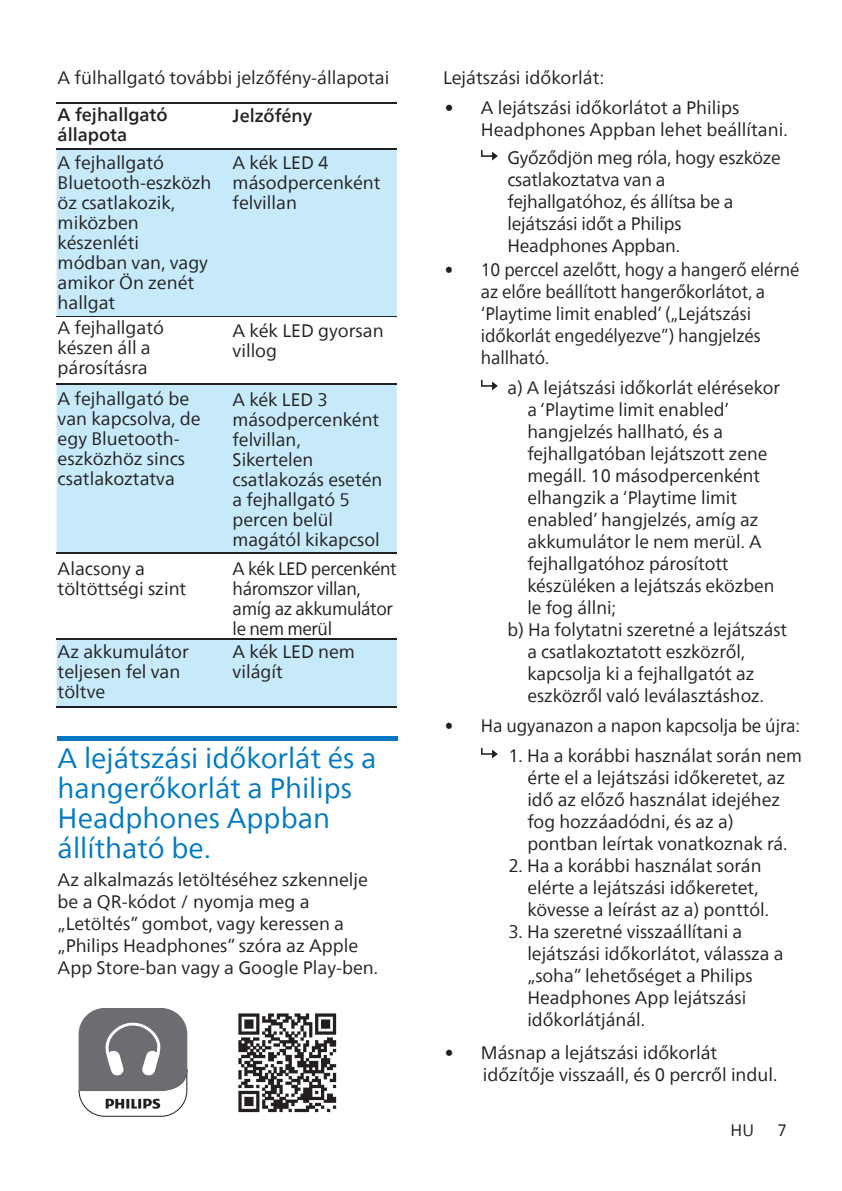
<style>
.page{position:relative;width:842px;height:1191px;background:#fff}
.page>*{position:absolute;margin:0;border:0;box-sizing:border-box;transform-origin:0 0}
.t1{font:28px/30px "Neue Frutiger World";color:#0079c2}
.t2{font:18px/20px "Neue Frutiger World";color:#231f20}
.t3{font:18px/22px "Neue Frutiger World";color:#231f20;scale:.95 1}
.t4{font:18px/20px "Neue Frutiger World";letter-spacing:-.02em;color:#231f20;scale:.96 1}
.t5{font:18px "Neue Frutiger World";color:#231f20;scale:.96 1}
.t6{font:500 18px/20px "Neue Frutiger World";color:#231f20}
.t7{font:16.6px "Neue Frutiger World";color:#231f20}
</style>
<div class="page">
<svg style="left:57px;top:149px;width:340px;height:403px;fill:#c6eafa"></svg>
<hr style="left:57px;top:103px;width:164px;height:1px;background:#231f20">
<hr style="left:221px;top:103px;width:176px;height:1px;background:#231f20">
<hr style="left:57px;top:148px;width:164px;height:1px;background:#231f20">
<hr style="left:221px;top:148px;width:176px;height:1px;background:#231f20">
<hr style="left:57px;top:315px;width:164px;height:1px;background:#231f20">
<hr style="left:221px;top:315px;width:176px;height:1px;background:#231f20">
<hr style="left:57px;top:383px;width:164px;height:1px;background:#231f20">
<hr style="left:221px;top:383px;width:176px;height:1px;background:#231f20">
<hr style="left:58px;top:736px;width:340px;height:4px;background:#0079c2">
<img style="left:238px;top:1013px;width:99px;height:100px">
<svg style="left:79px;top:1008px;width:108px;height:108px"></svg>
<div style="left:57px;top:640px;width:340px;height:66px;background:#c6eafa"></div>
<hr style="left:57px;top:552px;width:164px;height:1px;background:#231f20">
<hr style="left:221px;top:552px;width:176px;height:1px;background:#231f20">
<hr style="left:57px;top:639px;width:164px;height:1px;background:#231f20">
<hr style="left:221px;top:639px;width:176px;height:1px;background:#231f20">
<hr style="left:57px;top:706px;width:164px;height:1px;background:#231f20">
<hr style="left:221px;top:706px;width:176px;height:1px;background:#231f20">
<svg style="left:481px;top:150px;width:17px;height:10px"></svg>
<svg style="left:481px;top:380px;width:17px;height:10px"></svg>
<svg style="left:481px;top:748px;width:17px;height:10px"></svg>
<p class="t2" style="left:58px;top:68px;width:333px">A fülhallgató további jelzőfény-állapotai</p>
<p class="t6" style="left:58px;top:105px;width:112px">A fejhallgató állapota</p>
<p class="t6" style="left:233px;top:106px;width:81px">Jelzőfény</p>
<p class="t2" style="left:58px;top:153px;width:155px">A fejhallgató<br>Bluetooth-eszközh öz csatlakozik, miközben készenléti módban van, vagy amikor Ön zenét hallgat</p>
<p class="t2" style="left:233px;top:153px;width:149px">A kék LED 4 másodpercenként felvillan</p>
<p class="t2" style="left:58px;top:318px;width:108px">A fejhallgató készen áll a párosításra</p>
<p class="t2" style="left:233px;top:321px;width:152px">A kék LED gyorsan villog</p>
<p class="t2" style="left:58px;top:388px;width:145px">A fejhallgató be van kapcsolva, de egy Bluetooth&shy;eszközhöz sincs csatlakoztatva</p>
<p class="t2" style="left:233px;top:389px;width:151px">A kék LED 3 másodpercenként felvillan,<br>Sikertelen csatlakozás esetén a fejhallgató 5 percen belül magától kikapcsol</p>
<p class="t2" style="left:58px;top:558px;width:130px">Alacsony a töltöttségi szint</p>
<p class="t4" style="left:233px;top:558px;width:172px">A kék LED percenként háromszor villan, amíg az akkumulátor le nem merül</p>
<p class="t2" style="left:58px;top:642px;width:133px">Az akkumulátor teljesen fel van töltve</p>
<p class="t2" style="left:233px;top:641px;width:124px">A kék LED nem világít</p>
<h1 class="t1" style="left:58px;top:744px;width:320px">A lejátszási időkorlát és a hangerőkorlát a Philips<br>Headphones Appban állítható be.</h1>
<p class="t2" style="left:58px;top:868px;width:322px;line-height:22px">Az alkalmazás letöltéséhez szkennelje be a QR-kódot / nyomja meg a „Letöltés” gombot, vagy keressen a „Philips Headphones” szóra az Apple App Store-ban vagy a Google Play-ben.</p>
<p class="t2" style="left:443px;top:68px;width:163px">Lejátszási időkorlát:</p>
<p class="t2" style="left:481px;top:97px;width:308px;line-height:22px;text-indent:-36px">• A lejátszási időkorlátot a Philips<br>Headphones Appban lehet beállítani.</p>
<p class="t2" style="left:507px;top:147px;width:275px;line-height:22px">Győződjön meg róla, hogy eszköze csatlakoztatva van a fejhallgatóhoz, és állítsa be a lejátszási időt a Philips<br>Headphones Appban.</p>
<p class="t3" style="left:481px;top:259px;width:337px;text-indent:-36px">• 10 perccel azelőtt, hogy a hangerő elérné az előre beállított hangerőkorlátot, a ‘Playtime limit enabled’ („Lejátszási időkorlát engedélyezve”) hangjelzés hallható.</p>
<p class="t2" style="left:507px;top:378px;width:274px">a) A lejátszási időkorlát elérésekor</p>
<p class="t2" style="left:527px;top:400px;width:203px">a ‘Playtime limit enabled’</p>
<p class="t2" style="left:527px;top:422px;width:197px">hangjelzés hallható, és a</p>
<p class="t2" style="left:527px;top:444px;width:242px">fejhallgatóban lejátszott zene</p>
<p class="t2" style="left:527px;top:466px;width:234px">megáll. 10 másodpercenként</p>
<p class="t2" style="left:527px;top:488px;width:211px">elhangzik a ‘Playtime limit</p>
<p class="t2" style="left:527px;top:510px;width:233px">enabled’ hangjelzés, amíg az</p>
<p class="t2" style="left:527px;top:532px;width:236px">akkumulátor le nem merül. A</p>
<p class="t2" style="left:527px;top:554px;width:203px">fejhallgatóhoz párosított</p>
<p class="t2" style="left:527px;top:576px;width:249px">készüléken a lejátszás eközben</p>
<p class="t2" style="left:527px;top:598px;width:91px">le fog állni;</p>
<p class="t2" style="left:507px;top:620px;width:281px">b) Ha folytatni szeretné a lejátszást</p>
<p class="t2" style="left:527px;top:642px;width:219px">a csatlakoztatott eszközről,</p>
<p class="t2" style="left:527px;top:664px;width:228px">kapcsolja ki a fejhallgatót az</p>
<p class="t2" style="left:527px;top:686px;width:238px">eszközről való leválasztáshoz.</p>
<p class="t5" style="left:445px;top:711px;width:372px">• Ha ugyanazon a napon kapcsolja be újra:</p>
<p class="t2" style="left:527px;top:745px;width:276px;line-height:22px;text-indent:-19px">1. Ha a korábbi használat során nem érte el a lejátszási időkeretet, az idő az előző használat idejéhez fog hozzáadódni, és az a) pontban leírtak vonatkoznak rá.</p>
<p class="t2" style="left:527px;top:855px;width:243px;line-height:22px;text-indent:-19px">2. Ha a korábbi használat során elérte a lejátszási időkeretet, kövesse a leírást az a) ponttól.</p>
<p class="t2" style="left:527px;top:921px;width:258px;line-height:22px;text-indent:-19px">3. Ha szeretné visszaállítani a lejátszási időkorlátot, válassza a „soha” lehetőséget a Philips<br>Headphones App lejátszási időkorlátjánál.</p>
<p class="t2" style="left:483px;top:1041px;width:296px;line-height:22px;text-indent:-38px">• Másnap a lejátszási időkorlát időzítője visszaáll, és 0 percről indul.</p>
<p class="t7" style="left:731px;top:1117px;width:25px">HU</p>
<p class="t7" style="left:777px;top:1117px;width:11px">7</p>
</div>
